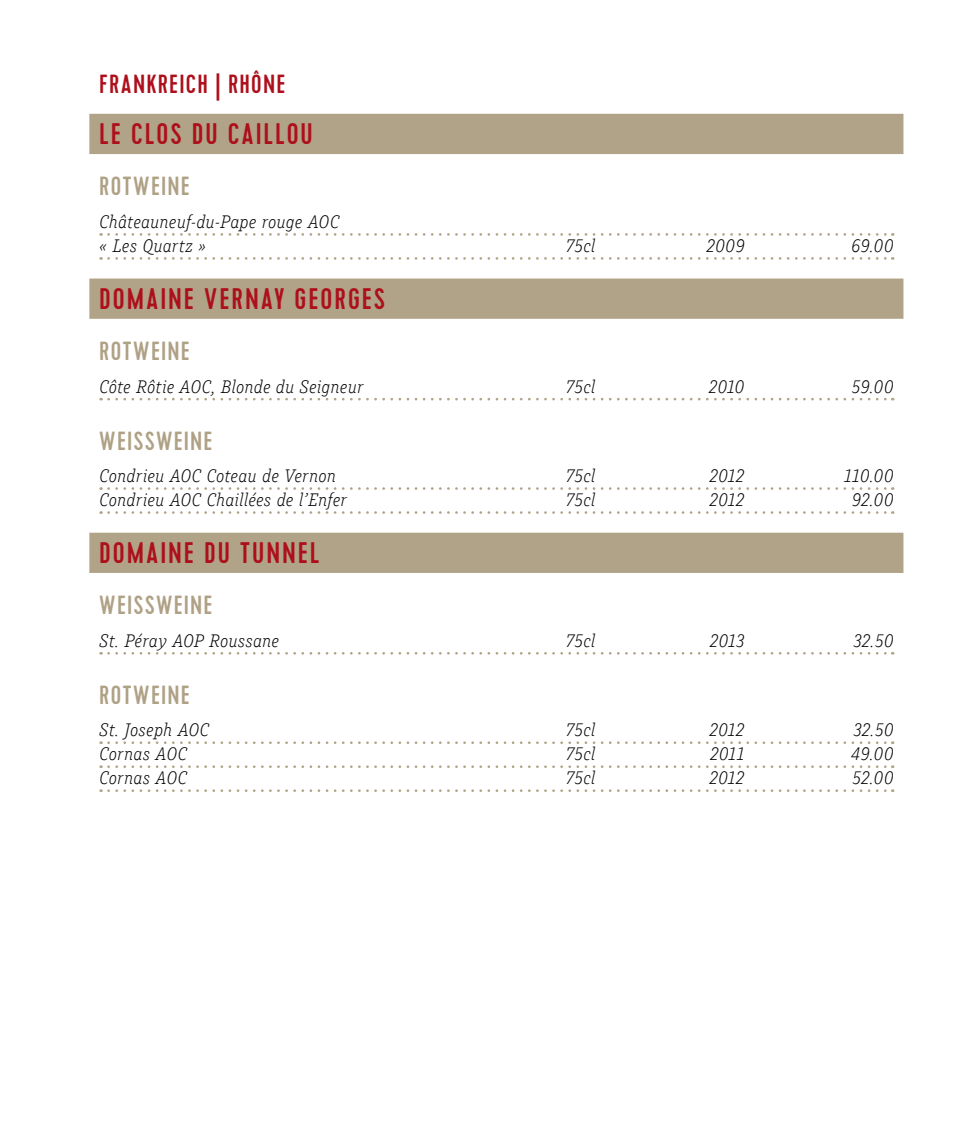
<style>
.page{position:relative;width:968px;height:1141px;background:#fff}
.page>*{position:absolute;margin:0;border:0;box-sizing:border-box;transform-origin:0 0}
.t1{font:500 29.75px "Cervo";letter-spacing:.065em;color:#ad0f1b}
.t2{font:500 26.25px "Cervo";letter-spacing:.05em;color:#afa185}
.t3{font:500 26.25px "Cervo";letter-spacing:.045em;color:#ad0f1b}
.t4{font:italic 300 17.5px/24px "Muriza";letter-spacing:.005em;color:#000}
</style>
<div class="page">
<div style="left:89px;top:114px;width:814px;height:40px;background:#b1a387"></div>
<svg style="left:108px;top:233px;width:785px;height:3px"></svg>
<svg style="left:108px;top:257px;width:785px;height:3px"></svg>
<div style="left:89px;top:279px;width:814px;height:40px;background:#b1a387"></div>
<svg style="left:108px;top:398px;width:785px;height:2px"></svg>
<svg style="left:108px;top:487px;width:785px;height:3px"></svg>
<svg style="left:108px;top:511px;width:785px;height:3px"></svg>
<div style="left:89px;top:533px;width:814px;height:40px;background:#b1a387"></div>
<svg style="left:108px;top:652px;width:785px;height:3px"></svg>
<svg style="left:108px;top:741px;width:785px;height:3px"></svg>
<svg style="left:108px;top:765px;width:785px;height:3px"></svg>
<svg style="left:108px;top:789px;width:785px;height:3px"></svg>
<h2 class="t3" style="left:99px;top:68px;width:187px">FRANKREICH | RHÔNE</h2>
<h1 class="t1" style="left:99px;top:116px;width:215px">LE CLOS DU CAILLOU</h1>
<h2 class="t2" style="left:99px;top:171px;width:92px">ROTWEINE</h2>
<p class="t4" style="left:99px;top:210px;width:241px">Châteauneuf-du-Pape rouge AOC « Les Quartz »</p>
<p class="t4" style="left:565px;top:234px;width:31px">75cl</p>
<p class="t4" style="left:706px;top:234px;width:39px">2009</p>
<p class="t4" style="left:850px;top:234px;width:44px">69.00</p>
<h1 class="t1" style="left:99px;top:281px;width:287px">DOMAINE VERNAY GEORGES</h1>
<h2 class="t2" style="left:99px;top:336px;width:92px">ROTWEINE</h2>
<p class="t4" style="left:99px;top:374px;width:265px">Côte Rôtie AOC, Blonde du Seigneur</p>
<p class="t4" style="left:565px;top:374px;width:31px">75cl</p>
<p class="t4" style="left:708px;top:374px;width:37px">2010</p>
<p class="t4" style="left:851px;top:374px;width:43px">59.00</p>
<h2 class="t2" style="left:99px;top:425px;width:115px">WEISSWEINE</h2>
<p class="t4" style="left:99px;top:464px;width:238px">Condrieu AOC Coteau de Vernon</p>
<p class="t4" style="left:565px;top:464px;width:31px">75cl</p>
<p class="t4" style="left:709px;top:464px;width:36px">2012</p>
<p class="t4" style="left:843px;top:464px;width:51px">110.00</p>
<p class="t4" style="left:99px;top:488px;width:249px">Condrieu AOC Chaillées de l’Enfer</p>
<p class="t4" style="left:565px;top:488px;width:31px">75cl</p>
<p class="t4" style="left:709px;top:488px;width:36px">2012</p>
<p class="t4" style="left:851px;top:488px;width:43px">92.00</p>
<h1 class="t1" style="left:99px;top:535px;width:221px">DOMAINE DU TUNNEL</h1>
<h2 class="t2" style="left:99px;top:590px;width:115px">WEISSWEINE</h2>
<p class="t4" style="left:99px;top:628px;width:181px">St. Péray AOP Roussane</p>
<p class="t4" style="left:565px;top:628px;width:31px">75cl</p>
<p class="t4" style="left:709px;top:628px;width:36px">2013</p>
<p class="t4" style="left:853px;top:628px;width:42px">32.50</p>
<h2 class="t2" style="left:99px;top:679px;width:92px">ROTWEINE</h2>
<p class="t4" style="left:99px;top:718px;width:111px">St. Joseph AOC</p>
<p class="t4" style="left:565px;top:718px;width:31px">75cl</p>
<p class="t4" style="left:709px;top:718px;width:36px">2012</p>
<p class="t4" style="left:853px;top:718px;width:42px">32.50</p>
<p class="t4" style="left:99px;top:742px;width:89px">Cornas AOC</p>
<p class="t4" style="left:565px;top:742px;width:31px">75cl</p>
<p class="t4" style="left:710px;top:742px;width:36px">2011</p>
<p class="t4" style="left:851px;top:742px;width:44px">49.00</p>
<p class="t4" style="left:99px;top:766px;width:89px">Cornas AOC</p>
<p class="t4" style="left:565px;top:766px;width:31px">75cl</p>
<p class="t4" style="left:709px;top:766px;width:36px">2012</p>
<p class="t4" style="left:851px;top:766px;width:43px">52.00</p>
</div>
